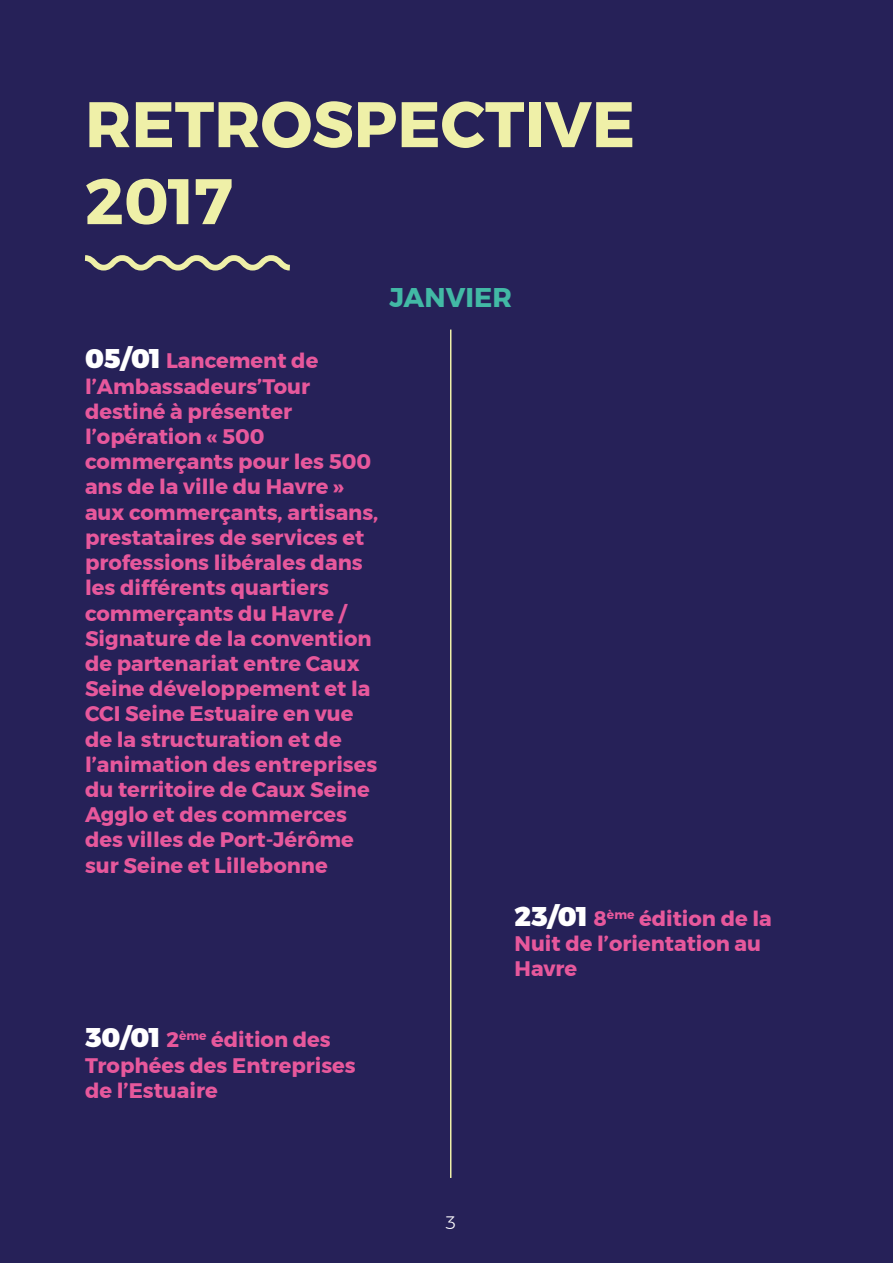
<style>
.page{position:relative;width:893px;height:1263px;background:#262158}
.page>*{position:absolute;margin:0;border:0;box-sizing:border-box;transform-origin:0 0}
.t1{font:700 64.2px/76.9px "Montserrat";color:#eff0a8}
.t2{font:700 27px "Montserrat";color:#42b9a5}
.t3{font:700 21px/25.2px "Montserrat";color:#e7589c}
.t4{font:300 18px "Montserrat";color:#fff}
.s1{font-weight:900;font-size:27px;color:#fff}
</style>
<div class="page">
<svg style="left:84px;top:255px;width:206px;height:16px"></svg>
<hr style="left:450px;top:330px;width:1px;height:848px;background:#eff0a8">
<h1 class="t1" style="left:85px;top:86px;width:552px">RETROSPECTIVE<br>2017</h1>
<p class="t2" style="left:390px;top:276px;width:124px">JANVIER</p>
<p class="t3" style="left:85px;top:348px;width:295px"><span class="s1">05/01</span> Lancement de l’Ambassadeurs’Tour destiné à présenter l’opération « 500 commerçants pour les 500 ans de la ville du Havre » aux commerçants, artisans, prestataires de services et professions libérales dans les différents quartiers commerçants du Havre /<br>Signature de la convention de partenariat entre Caux<br>Seine développement et la<br>CCI Seine Estuaire en vue de la structuration et de l’animation des entreprises du territoire de Caux Seine<br>Agglo et des commerces des villes de Port-Jérôme sur Seine et Lillebonne</p>
<p class="t3" style="left:514px;top:905px;width:259px"><span class="s1">23/01</span> 8<sup>ème</sup> édition de la<br>Nuit de l’orientation au<br>Havre</p>
<p class="t3" style="left:85px;top:1027px;width:272px"><span class="s1">30/01</span> 2<sup>ème</sup> édition des<br>Trophées des Entreprises de l’Estuaire</p>
<p class="t4" style="left:445px;top:1209px;width:12px">3</p>
</div>
